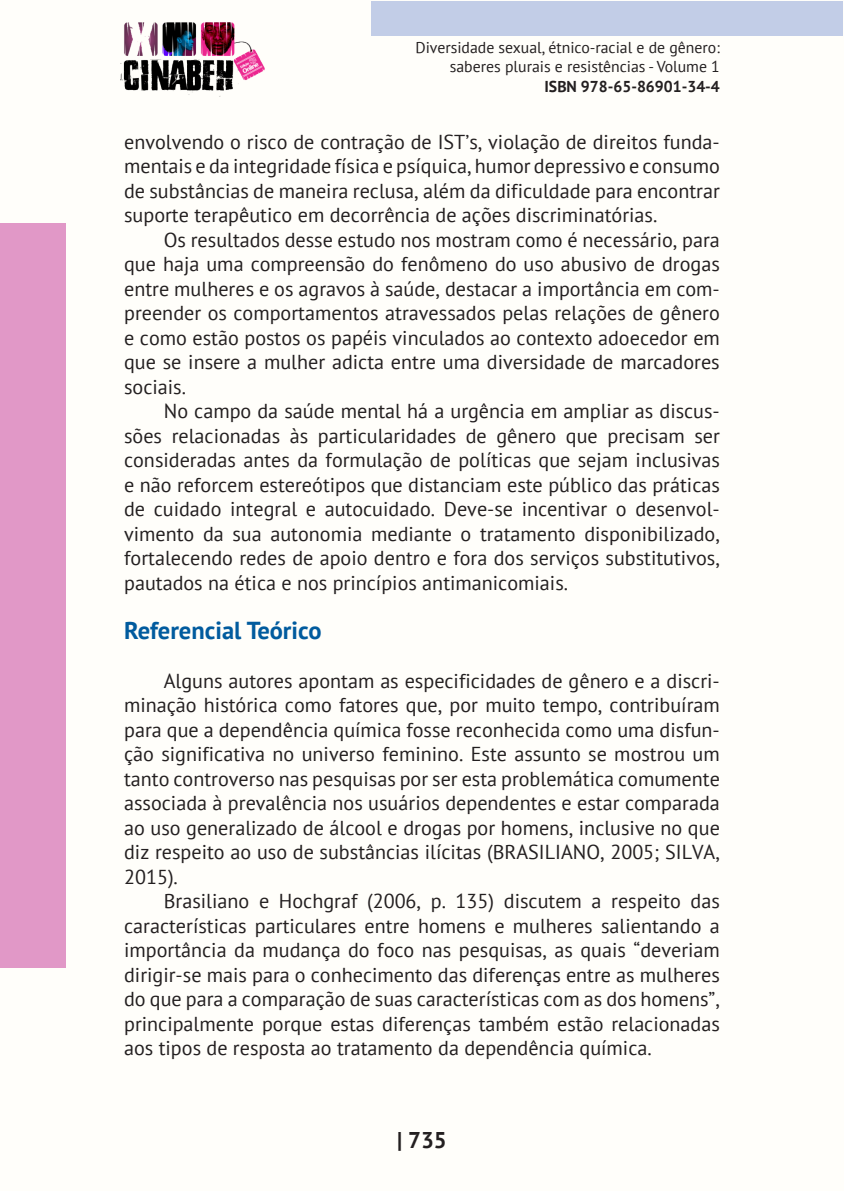
<style>
.page{position:relative;width:844px;height:1191px;background:#fff}
.page>*{position:absolute;margin:0;border:0;box-sizing:border-box;transform-origin:0 0}
._9_SUBTÍTULOS{font:700 24.5px "PT Sans";color:#015b9e}
.t1{font:700 22.75px "PT Sans";color:#231f20}
._8_CORPO{font:20.12px/24.5px "PT Sans";color:#231f20;text-align:justify}
.t2{font:15.75px/18.9px "PT Sans";color:#231f20;text-align:right}
.t3{font:700 15.75px "PT Sans";color:#231f20}
</style>
<div class="page">
<div style="left:0;top:0;width:843px;height:1191px;background:#fffefa"></div>
<div style="left:371px;top:1px;width:471px;height:35px;background:#c2cde7"></div>
<div style="left:0;top:223px;width:65px;height:744px;background:#e198c7"></div>
<img style="left:120px;top:22px;width:144px;height:75px">
<p class="t2" style="left:415px;top:38px;width:306px">Diversidade sexual, étnico-racial e de gênero: saberes plurais e resistências - Volume 1</p>
<p class="t3" style="left:544px;top:76px;width:177px">ISBN 978-65-86901-34-4</p>
<p class="_8_CORPO" style="left:124px;top:129px;width:597px">envolvendo o risco de contração de IST’s, violação de direitos funda&shy;mentais e da integridade física e psíquica, humor depressivo e consumo de substâncias de maneira reclusa, além da dificuldade para encontrar suporte terapêutico em decorrência de ações discriminatórias.</p>
<p class="_8_CORPO" style="left:124px;top:227px;width:597px;text-indent:40px">Os resultados desse estudo nos mostram como é necessário, para que haja uma compreensão do fenômeno do uso abusivo de drogas entre mulheres e os agravos à saúde, destacar a importância em com&shy;preender os comportamentos atravessados pelas relações de gênero e como estão postos os papéis vinculados ao contexto adoecedor em que se insere a mulher adicta entre uma diversidade de marcadores sociais.</p>
<p class="_8_CORPO" style="left:124px;top:398px;width:597px;text-indent:40px">No campo da saúde mental há a urgência em ampliar as discus&shy;sões relacionadas às particularidades de gênero que precisam ser consideradas antes da formulação de políticas que sejam inclusivas e não reforcem estereótipos que distanciam este público das práticas de cuidado integral e autocuidado. Deve-se incentivar o desenvol&shy;vimento da sua autonomia mediante o tratamento disponibilizado, fortalecendo redes de apoio dentro e fora dos serviços substitutivos, pautados na ética e nos princípios antimanicomiais.</p>
<p class="_9_SUBTÍTULOS" style="left:124px;top:614px;width:199px">Referencial Teórico</p>
<p class="_8_CORPO" style="left:124px;top:668px;width:597px;text-indent:40px">Alguns autores apontam as especificidades de gênero e a discri&shy;minação histórica como fatores que, por muito tempo, contribuíram para que a dependência química fosse reconhecida como uma disfun&shy;ção significativa no universo feminino. Este assunto se mostrou um tanto controverso nas pesquisas por ser esta problemática comumente associada à prevalência nos usuários dependentes e estar comparada ao uso generalizado de álcool e drogas por homens, inclusive no que diz respeito ao uso de substâncias ilícitas (BRASILIANO, 2005; SILVA, 2015).</p>
<p class="_8_CORPO" style="left:124px;top:888px;width:597px;text-indent:40px">Brasiliano e Hochgraf (2006, p. 135) discutem a respeito das características particulares entre homens e mulheres salientando a importância da mudança do foco nas pesquisas, as quais “deveriam dirigir-se mais para o conhecimento das diferenças entre as mulheres do que para a comparação de suas características com as dos homens”, principalmente porque estas diferenças também estão relacionadas aos tipos de resposta ao tratamento da dependência química.</p>
<p class="t1" style="left:397px;top:1125px;width:51px">| 735</p>
</div>
